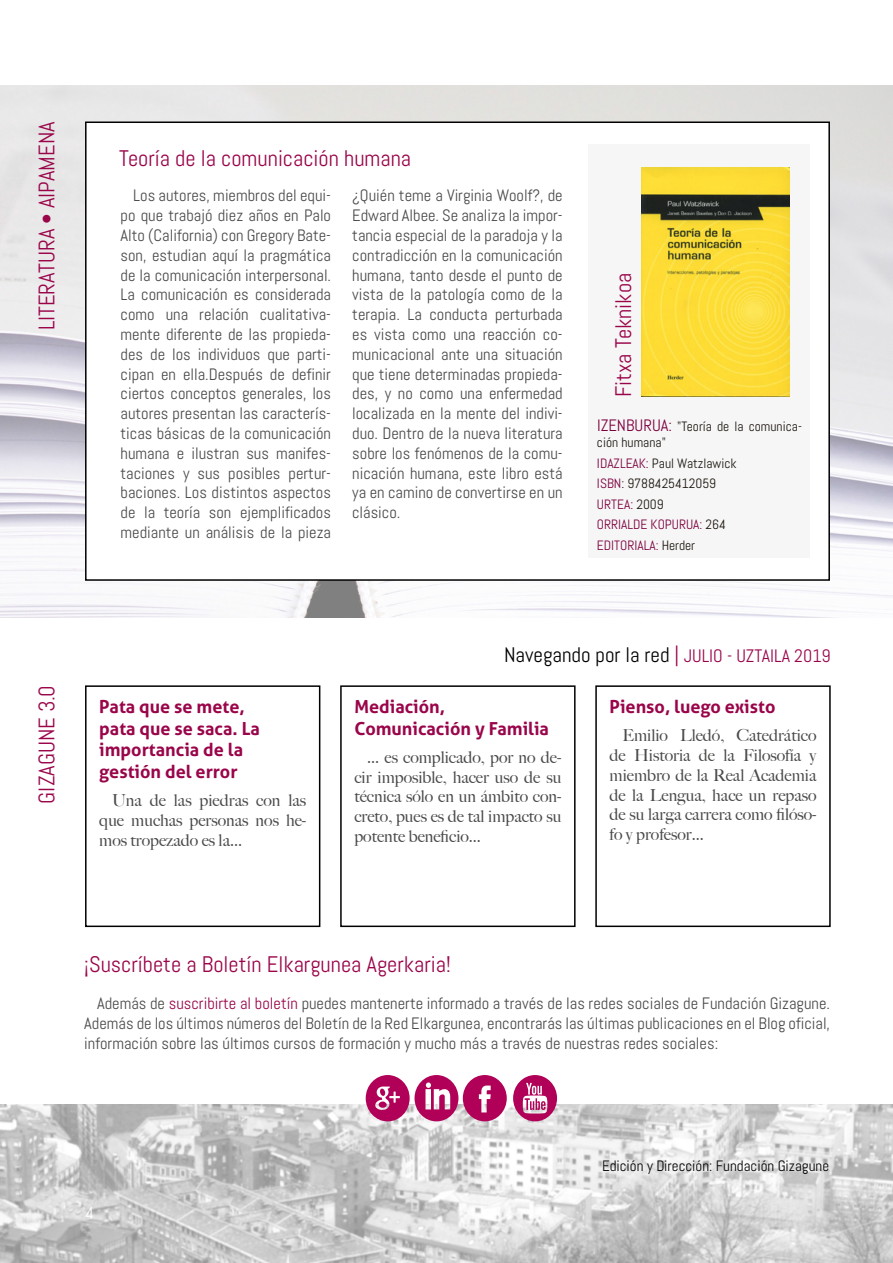
<style>
.page{position:relative;width:893px;height:1263px;background:#fff}
.page>*{position:absolute;margin:0;border:0;box-sizing:border-box;transform-origin:0 0}
.t1{font:22.5px "Abel";color:#9a054a}
.t2{font:21px "Abel";color:#000}
.t3{font:700 18px/21.6px "Aller";color:#9a054a}
.t4{font:18px "Abel";color:#fff}
.t5{font:16.5px/19.8px "Abel";color:#4a4a49;text-align:justify}
.t6{font:500 16.5px/19.8px "Big Caslon";color:#4a4a49;text-align:justify}
.t7{font:15px "Abel";color:#000}
.t8{font:13.5px/20.4px "Abel";color:#7c003e}
.t9{font:13.5px/16.2px "Abel";color:#1d160f}
.s1{font-size:16.5px;color:#7c003e}
.s2{color:#1d160f}
.s3{color:#9a054a}
.s4{font-size:18px;color:#9a054a}
</style>
<div class="page">
<img style="left:0;top:1104px;width:893px;height:159px">
<svg style="left:366px;top:1075px;width:141px;height:46px"></svg>
<svg style="left:513px;top:1075px;width:44px;height:46px"></svg>
<div style="left:595px;top:685px;width:236px;height:242px;border:2px solid #000"></div>
<div style="left:85px;top:685px;width:235px;height:242px;border:2px solid #000"></div>
<div style="left:340px;top:685px;width:236px;height:242px;border:2px solid #000"></div>
<div style="left:85px;top:121px;width:745px;height:460px;border:2px solid #000"></div>
<div style="left:588px;top:144px;width:222px;height:414px;background:#f6f6f6"></div>
<img style="left:641px;top:168px;width:148px;height:229px">
<h1 class="t1" style="left:33px;top:330px;width:210px;rotate:-90deg">LITERATURA • AIPAMENA</h1>
<h1 class="t1" style="left:33px;top:803px;width:120px;rotate:-90deg">GIZAGUNE 3.0</h1>
<h1 class="t1" style="left:119px;top:144px;width:294px">Teoría de la comunicación humana</h1>
<p class="t5" style="left:121px;top:186px;width:212px;text-indent:13px">Los autores, miembros del equi&shy;po que trabajó diez años en Palo Alto (California) con Gregory Bate&shy;son, estudian aquí la pragmática de la comunicación interpersonal.<br>La comunicación es considerada como una relación cualitativa&shy;mente diferente de las propieda&shy;des de los individuos que parti&shy;cipan en ella.Después de definir ciertos conceptos generales, los autores presentan las caracterís&shy;ticas básicas de la comunicación humana e ilustran sus manifes&shy;taciones y sus posibles pertur&shy;baciones. Los distintos aspectos de la teoría son ejemplificados mediante un análisis de la pieza</p>
<p class="t5" style="left:352px;top:186px;width:212px">¿Quién teme a Virginia Woolf?, de Edward Albee. Se analiza la impor&shy;tancia especial de la paradoja y la contradicción en la comunicación humana, tanto desde el punto de vista de la patología como de la terapia. La conducta perturbada es vista como una reacción co&shy;municacional ante una situación que tiene determinadas propieda&shy;des, y no como una enfermedad localizada en la mente del indivi&shy;duo. Dentro de la nueva literatura sobre los fenómenos de la comu&shy;nicación humana, este libro está ya en camino de convertirse en un clásico.</p>
<h1 class="t1" style="left:609px;top:397px;width:125px;rotate:-90deg">Fitxa Teknikoa</h1>
<p class="t9" style="left:597px;top:418px;width:206px"><span class="s1">IZENBURUA:</span> "Teoría de la comunica&shy;ción humana"</p>
<p class="t8" style="left:597px;top:453px;width:141px">IDAZLEAK: <span class="s2">Paul Watzlawick<br></span>ISBN<span class="s2">: 9788425412059<br></span>URTEA: <span class="s2">2009<br></span>ORRIALDE KOPURUA: <span class="s2">264<br></span>EDITORIALA: <span class="s2">Herder</span></p>
<p class="t3" style="left:99px;top:696px;width:162px">Pata que se mete, pata que se saca. La importancia de la gestión del error</p>
<p class="t6" style="left:99px;top:790px;width:208px;text-indent:13px">Una de las piedras con las que muchas personas nos he&shy;mos tropezado es la...</p>
<p class="t2" style="left:504px;top:641px;width:328px">Navegando por la red <span class="s3">|</span> <span class="s4">JULIO - UZTAILA 2019</span></p>
<p class="t3" style="left:354px;top:696px;width:196px">Mediación,<br>Comunicación y Familia</p>
<p class="t6" style="left:354px;top:746px;width:208px;text-indent:13px">... es complicado, por no de&shy;cir imposible, hacer uso de su técnica sólo en un ámbito con&shy;creto, pues es de tal impacto su potente beneficio...</p>
<p class="t3" style="left:610px;top:696px;width:167px">Pienso, luego existo</p>
<p class="t6" style="left:610px;top:725px;width:208px;text-indent:13px">Emilio Lledó, Catedrático de Historia de la Filosofía y miembro de la Real Academia de la Lengua, hace un repaso de su larga carrera como filóso&shy;fo y profesor...</p>
<h1 class="t1" style="left:84px;top:950px;width:368px">¡Suscríbete a Boletín Elkargunea Agerkaria!</h1>
<p class="t5" style="left:84px;top:994px;width:747px;text-indent:13px">Además de <span class="s3">suscribirte al boletín</span> puedes mantenerte informado a través de las redes sociales de Fundación Gizagune.<br>Además de los últimos números del Boletín de la Red Elkargunea, encontrarás las últimas publicaciones en el Blog oficial, información sobre las últimos cursos de formación y mucho más a través de nuestras redes sociales:</p>
<p class="t4" style="left:85px;top:1201px;width:11px">4</p>
<p class="t7" style="left:602px;top:1157px;width:229px">Edición y Dirección: Fundación Gizagune</p>
</div>
